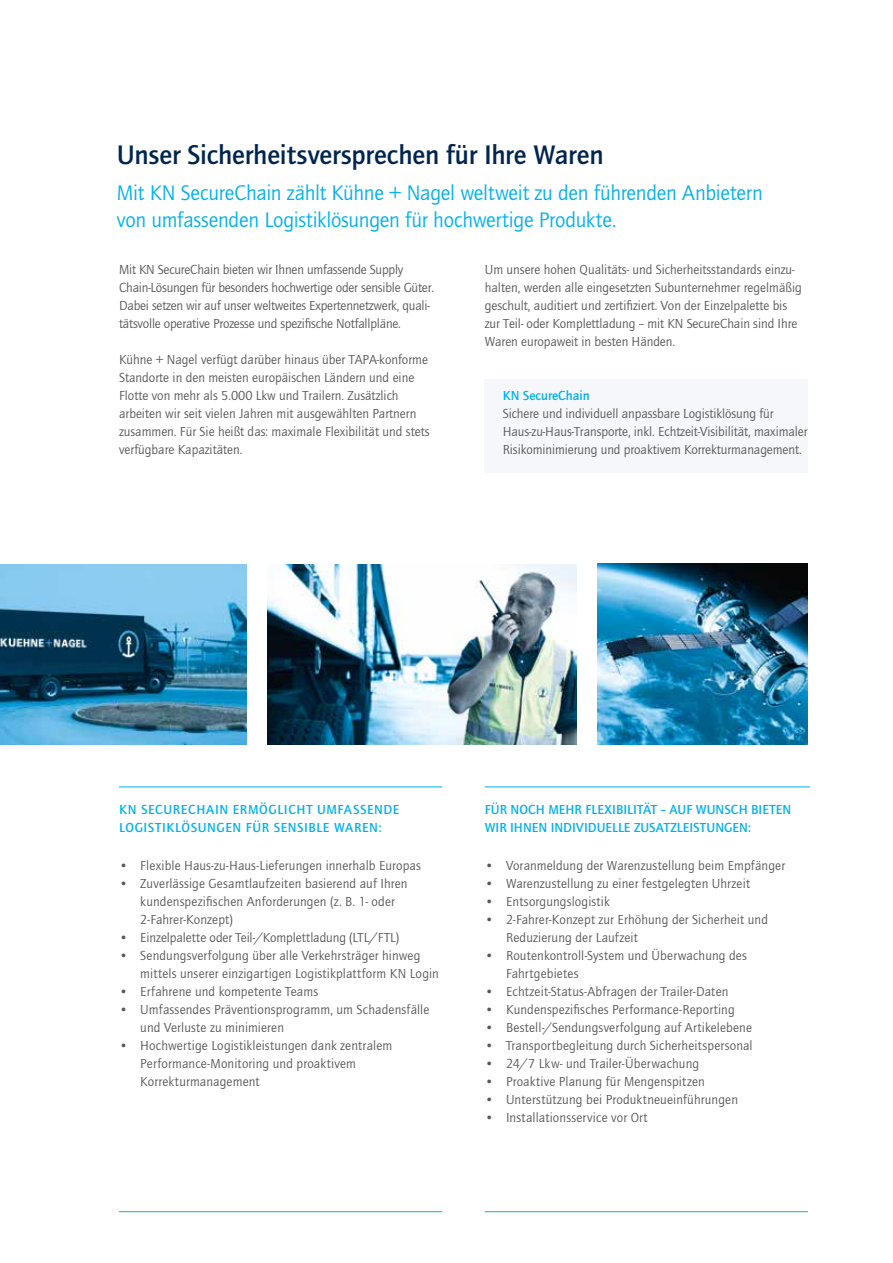
<style>
.page{position:relative;width:893px;height:1263px;background:#fff}
.page>*{position:absolute;margin:0;border:0;box-sizing:border-box;transform-origin:0 0}
.t1{font:700 27.75px "Quay Itc T";letter-spacing:-.005em;color:#00254f}
.t2{font:21.75px/27px "Quay Itc T";letter-spacing:-.01em;color:#00b1eb}
.t3{font:13.5px/18px "Quay Itc T";color:#575756}
.t4{font:700 13.5px/18px "Quay Itc T";color:#00b1eb}
.t5{font:700 13.5px/18px "Quay Itc T";letter-spacing:.04em;color:#00b1eb}
</style>
<div class="page">
<img style="left:0;top:564px;width:247px;height:180px">
<img style="left:597px;top:563px;width:211px;height:182px">
<img style="left:268px;top:564px;width:308px;height:180px">
<div style="left:485px;top:379px;width:323px;height:93px;background:#f5f7fa"></div>
<hr style="left:119px;top:787px;width:323px;height:1px;background:#00b1eb">
<hr style="left:485px;top:787px;width:325px;height:1px;background:#00b1eb">
<hr style="left:119px;top:1211px;width:323px;height:1px;background:#00b1eb">
<hr style="left:485px;top:1211px;width:323px;height:1px;background:#00b1eb">
<h1 class="t1" style="left:117px;top:139px;width:488px">Unser Sicherheitsversprechen für Ihre Waren</h1>
<h2 class="t2" style="left:117px;top:179px;width:647px">Mit KN SecureChain zählt Kühne + Nagel weltweit zu den führenden Anbietern von umfassenden Logistiklösungen für hochwertige Produkte.</h2>
<p class="t3" style="left:485px;top:260px;width:318px">Um unsere hohen Qualitäts- und Sicherheitsstandards einzu&shy;halten, werden alle eingesetzten Subunternehmer regelmäßig geschult, auditiert und zertifiziert. Von der Einzelpalette bis zur Teil- oder Komplettladung – mit KN SecureChain sind Ihre Waren europaweit in besten Händen.</p>
<p class="t3" style="left:119px;top:260px;width:316px">Mit KN SecureChain bieten wir Ihnen umfassende Supply Chain-Lösungen für besonders hochwertige oder sensible Güter.<br>Dabei setzen wir auf unser weltweites Expertennetzwerk, quali&shy;tätsvolle operative Prozesse und spezifische Notfallpläne.</p>
<p class="t3" style="left:119px;top:350px;width:312px">Kühne + Nagel verfügt darüber hinaus über TAPA-konforme Standorte in den meisten europäischen Ländern und eine Flotte von mehr als 5.000 Lkw und Trailern. Zusätzlich arbeiten wir seit vielen Jahren mit ausgewählten Partnern zusammen. Für Sie heißt das: maximale Flexibilität und stets verfügbare Kapazitäten.</p>
<p class="t4" style="left:503px;top:386px;width:88px">KN SecureChain</p>
<p class="t3" style="left:503px;top:404px;width:306px">Sichere und individuell anpassbare Logistiklösung für<br>Haus-zu-Haus-Transporte, inkl. Echtzeit-Visibilität, maximaler<br>Risikominimierung und proaktivem Korrekturmanagement.</p>
<p class="t5" style="left:119px;top:800px;width:282px">KN SECURECHAIN ERMÖGLICHT UMFASSENDE<br>LOGISTIKLÖSUNGEN FÜR SENSIBLE WAREN:</p>
<p class="t3" style="left:119px;top:856px;width:303px">• Flexible Haus-zu-Haus-Lieferungen innerhalb Europas</p>
<p class="t3" style="left:140px;top:874px;width:269px;text-indent:-21px">• Zuverlässige Gesamtlaufzeiten basierend auf Ihren kundenspezifischen Anforderungen (z. B. 1- oder<br>2-Fahrer-Konzept)</p>
<p class="t3" style="left:119px;top:928px;width:282px">• Einzelpalette oder Teil-/Komplettladung (LTL/FTL)</p>
<p class="t3" style="left:140px;top:946px;width:300px;text-indent:-21px">• Sendungsverfolgung über alle Verkehrsträger hinweg mittels unserer einzigartigen Logistikplattform KN Login</p>
<p class="t3" style="left:119px;top:982px;width:201px">• Erfahrene und kompetente Teams</p>
<p class="t3" style="left:140px;top:1000px;width:291px;text-indent:-21px">• Umfassendes Präventionsprogramm, um Schadensfälle und Verluste zu minimieren</p>
<p class="t3" style="left:140px;top:1036px;width:253px;text-indent:-21px">• Hochwertige Logistikleistungen dank zentralem<br>Performance-Monitoring und proaktivem<br>Korrekturmanagement</p>
<p class="t4" style="left:485px;top:800px;width:308px">FÜR NOCH MEHR FLEXIBILITÄT – AUF WUNSCH BIETEN<br>WIR IHNEN INDIVIDUELLE ZUSATZLEISTUNGEN:</p>
<p class="t3" style="left:485px;top:856px;width:302px">• Voranmeldung der Warenzustellung beim Empfänger</p>
<p class="t3" style="left:485px;top:874px;width:267px">• Warenzustellung zu einer festgelegten Uhrzeit</p>
<p class="t3" style="left:485px;top:892px;width:127px">• Entsorgungslogistik</p>
<p class="t3" style="left:506px;top:910px;width:264px;text-indent:-21px">• 2-Fahrer-Konzept zur Erhöhung der Sicherheit und<br>Reduzierung der Laufzeit</p>
<p class="t3" style="left:506px;top:946px;width:242px;text-indent:-21px">• Routenkontroll-System und Überwachung des<br>Fahrtgebietes</p>
<p class="t3" style="left:485px;top:982px;width:245px">• Echtzeit-Status-Abfragen der Trailer-Daten</p>
<p class="t3" style="left:485px;top:1000px;width:252px">• Kundenspezifisches Performance-Reporting</p>
<p class="t3" style="left:485px;top:1018px;width:269px">• Bestell-/Sendungsverfolgung auf Artikelebene</p>
<p class="t3" style="left:485px;top:1036px;width:269px">• Transportbegleitung durch Sicherheitspersonal</p>
<p class="t3" style="left:485px;top:1054px;width:216px">• 24/7 Lkw- und Trailer-Überwachung</p>
<p class="t3" style="left:485px;top:1072px;width:222px">• Proaktive Planung für Mengenspitzen</p>
<p class="t3" style="left:485px;top:1090px;width:255px">• Unterstützung bei Produktneueinführungen</p>
<p class="t3" style="left:485px;top:1108px;width:164px">• Installationsservice vor Ort</p>
</div>
